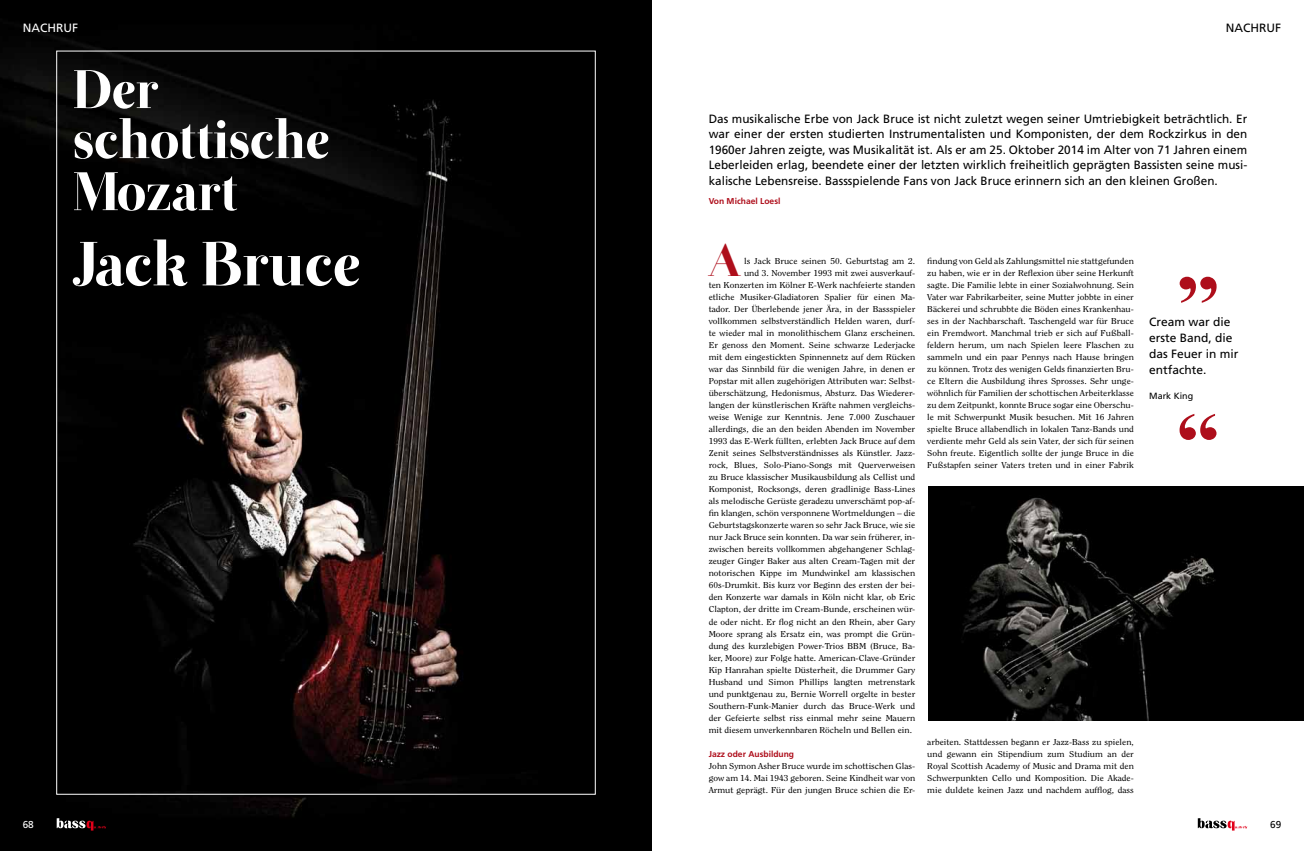
<style>
.page{position:relative;width:1304px;height:851px;background:#fff}
.page>*{position:absolute;margin:0;border:0;box-sizing:border-box;transform-origin:0 0}
.t1{font:700 80px "Times New Roman";color:#ae0e1b;scale:1.1 1}
.t2{font:62px "Otama ep";letter-spacing:-.02em;color:#fff}
.t3{font:54px/51px "Otama ep";letter-spacing:-.02em;color:#fff}
.t4{font:45px "Otama ep";color:#ae0e1b}
.t5{font:12px/15.6px "Frutiger";color:#000}
.t6{font:12px "Frutiger";color:#fff}
.t7{font:10px "Frutiger";color:#000}
.t8{font:10px "Frutiger";color:#fff}
.t9{font:9px "Frutiger";color:#000}
.t10{font:8.5px/12px "Clearface Std";color:#000;text-align:justify;scale:1.1 1}
.t11{font:700 8.5px "Frutiger";color:#ae0e1b}
</style>
<div class="page">
<img style="left:0;top:0;width:652px;height:850px">
<img style="left:928px;top:486px;width:376px;height:234px">
<svg style="left:57px;top:818px;width:49px;height:12px"></svg>
<svg style="left:1198px;top:818px;width:49px;height:12px"></svg>
<h3 class="t6" style="left:23px;top:21px;width:55px">nachruf</h3>
<h3 class="t3" style="left:73px;top:64px;width:259px">Der schottische<br>Mozart</h3>
<h2 class="t2" style="left:73px;top:227px;width:290px">Jack Bruce</h2>
<p class="t8" style="left:23px;top:818px;width:13px">68</p>
<h3 class="t5" style="left:1226px;top:20px;width:55px">nachruf</h3>
<p class="t5" style="left:709px;top:111px;width:540px;text-align:justify">Das musikalische Erbe von Jack Bruce ist nicht zuletzt wegen seiner U mtriebigkeit beträchtlich. Er war einer der ersten studierten Instrumentalisten und Komponisten, der dem Rockzirkus in den 1960er Jahren zeigte, was Musikalität ist. Als er am 25. Oktober 2014 im Alter von 71 Jahren einem Leberleiden erlag, beendete einer der letzten wirklich freiheitlich geprägten Bassisten seine musi&shy;kalische Lebensreise. Bassspielende Fans von Jack Bruce erinnern sich an den kleinen Großen.</p>
<p class="t11" style="left:709px;top:196px;width:73px">Von Michael Loesl</p>
<h3 class="t4" style="left:707px;top:234px;width:36px">A</h3>
<p class="t10" style="left:744px;top:255px;width:157px">ls Jack Bruce seinen 50. Geburtstag am 2.</p>
<p class="t10" style="left:744px;top:267px;width:157px">und 3. November 1993 mit zwei ausverkauf-</p>
<p class="t10" style="left:709px;top:279px;width:189px">ten Konzerten im Kölner E-Werk nachfeierte standen</p>
<p class="t10" style="left:709px;top:291px;width:189px">etliche Musiker-Gladiatoren Spalier für einen Ma-</p>
<p class="t10" style="left:709px;top:303px;width:189px">tador. Der Überlebende jener Ära, in der Bassspieler</p>
<p class="t10" style="left:709px;top:315px;width:189px">vollkommen selbstverständlich Helden waren, durf-</p>
<p class="t10" style="left:709px;top:327px;width:189px">te wieder mal in monolithischem Glanz erscheinen.</p>
<p class="t10" style="left:709px;top:339px;width:189px">Er genoss den Moment. Seine schwarze Lederjacke</p>
<p class="t10" style="left:709px;top:351px;width:189px">mit dem eingestickten Spinnennetz auf dem Rücken</p>
<p class="t10" style="left:709px;top:363px;width:189px">war das Sinnbild für die wenigen Jahre, in denen er</p>
<p class="t10" style="left:709px;top:375px;width:189px">Popstar mit allen zugehörigen Attributen war: Selbst-</p>
<p class="t10" style="left:709px;top:387px;width:189px">überschätzung, Hedonismus, Absturz. Das Wiederer-</p>
<p class="t10" style="left:709px;top:399px;width:189px">langen der künstlerischen Kräfte nahmen vergleichs-</p>
<p class="t10" style="left:709px;top:411px;width:189px">weise Wenige zur Kenntnis. Jene 7.000 Zuschauer</p>
<p class="t10" style="left:709px;top:423px;width:189px">allerdings, die an den beiden Abenden im November</p>
<p class="t10" style="left:709px;top:435px;width:189px">1993 das E-Werk füllten, erlebten Jack Bruce auf dem</p>
<p class="t10" style="left:709px;top:447px;width:189px">Zenit seines Selbstverständnisses als Künstler. Jazz-</p>
<p class="t10" style="left:709px;top:459px;width:189px">rock, Blues, Solo-Piano-Songs mit Querverweisen</p>
<p class="t10" style="left:709px;top:471px;width:189px">zu Bruce klassischer Musikausbildung als Cellist und</p>
<p class="t10" style="left:709px;top:483px;width:189px">Komponist, Rocksongs, deren gradlinige Bass-Lines</p>
<p class="t10" style="left:709px;top:495px;width:189px">als melodische Gerüste geradezu unverschämt pop-af-</p>
<p class="t10" style="left:709px;top:507px;width:189px">fin klangen, schön versponnene Wortmeldungen – die</p>
<p class="t10" style="left:709px;top:519px;width:189px">Geburtstagskonzerte waren so sehr Jack Bruce, wie sie</p>
<p class="t10" style="left:709px;top:531px;width:189px">nur Jack Bruce sein konnten. Da war sein früherer, in-</p>
<p class="t10" style="left:709px;top:543px;width:189px">zwischen bereits vollkommen abgehangener Schlag-</p>
<p class="t10" style="left:709px;top:555px;width:189px">zeuger Ginger Baker aus alten Cream-Tagen mit der</p>
<p class="t10" style="left:709px;top:567px;width:189px">notorischen Kippe im Mundwinkel am klassischen</p>
<p class="t10" style="left:709px;top:579px;width:189px">60s-Drumkit. Bis kurz vor Beginn des ersten der bei-</p>
<p class="t10" style="left:709px;top:591px;width:189px">den Konzerte war damals in Köln nicht klar, ob Eric</p>
<p class="t10" style="left:709px;top:603px;width:189px">Clapton, der dritte im Cream-Bunde, erscheinen wür-</p>
<p class="t10" style="left:709px;top:615px;width:189px">de oder nicht. Er flog nicht an den Rhein, aber Gary</p>
<p class="t10" style="left:709px;top:627px;width:189px">Moore sprang als Ersatz ein, was prompt die Grün-</p>
<p class="t10" style="left:709px;top:639px;width:189px">dung des kurzlebigen Power-Trios BBM (Bruce, Ba-</p>
<p class="t10" style="left:709px;top:651px;width:189px">ker, Moore) zur Folge hatte. American-Clave-Gründer</p>
<p class="t10" style="left:709px;top:663px;width:189px">Kip Hanrahan spielte Düsterheit, die Drummer Gary</p>
<p class="t10" style="left:709px;top:675px;width:189px">Husband und Simon Phillips langten metrenstark</p>
<p class="t10" style="left:709px;top:687px;width:189px">und punktgenau zu, Bernie Worrell orgelte in bester</p>
<p class="t10" style="left:709px;top:699px;width:189px">Southern-Funk-Manier durch das Bruce-Werk und</p>
<p class="t10" style="left:709px;top:711px;width:189px">der Gefeierte selbst riss einmal mehr seine Mauern</p>
<p class="t10" style="left:709px;top:723px;width:186px">mit diesem unverkennbaren Röcheln und Bellen ein.</p>
<p class="t11" style="left:709px;top:748px;width:87px">Jazz oder Ausbildung</p>
<p class="t10" style="left:709px;top:759px;width:189px">John Symon Asher Bruce wurde im schottischen Glas&shy;gow am 14. Mai 1943 geboren. Seine Kindheit war von Armut geprägt. Für den jungen Bruce schien die Er-</p>
<p class="t10" style="left:927px;top:255px;width:189px">findung von Geld als Zahlungsmittel nie stattgefunden zu haben, wie er in der Reflexion über seine Herkunft sagte. Die Familie lebte in einer Sozialwohnung. Sein Vater war Fabrikarbeiter, seine Mutter jobbte in einer Bäckerei und schrubbte die Böden eines Krankenhau&shy;ses in der Nachbarschaft. Taschengeld war für Bruce ein Fremdwort. Manchmal trieb er sich auf Fußball&shy;feldern herum, um nach Spielen leere Flaschen zu sammeln und ein paar Pennys nach Hause bringen zu können. Trotz des wenigen Gelds finanzierten Bru&shy;ce Eltern die Ausbildung ihres Sprosses. Sehr unge&shy;wöhnlich für Familien der schottischen Arbeiterklasse zu dem Zeitpunkt, konnte Bruce sogar eine Oberschu&shy;le mit Schwerpunkt Musik besuchen. Mit 16 Jahren spielte Bruce allabendlich in lokalen Tanz-Bands und verdiente mehr Geld als sein Vater, der sich für seinen Sohn freute. Eigentlich sollte der junge Bruce in die Fußstapfen seiner Vaters treten und in einer Fabrik</p>
<p class="t10" style="left:927px;top:735px;width:189px">arbeiten. Stattdessen begann er Jazz-Bass zu spielen, und gewann ein Stipendium zum Studium an der Royal Scottish Academy of Music and Drama mit den Schwerpunkten Cello und Komposition. Die Akade&shy;mie duldete keinen Jazz und nachdem aufflog, dass</p>
<h1 class="t1" style="left:1176px;top:207px;width:41px">„</h1>
<h3 class="t5" style="left:1149px;top:314px;width:91px;line-height:16px">Cream war die erste Band, die das Feuer in mir entfachte.</h3>
<p class="t9" style="left:1149px;top:390px;width:46px">Mark King</p>
<h1 class="t1" style="left:1176px;top:386px;width:41px">“</h1>
<p class="t7" style="left:1270px;top:818px;width:13px">69</p>
</div>
